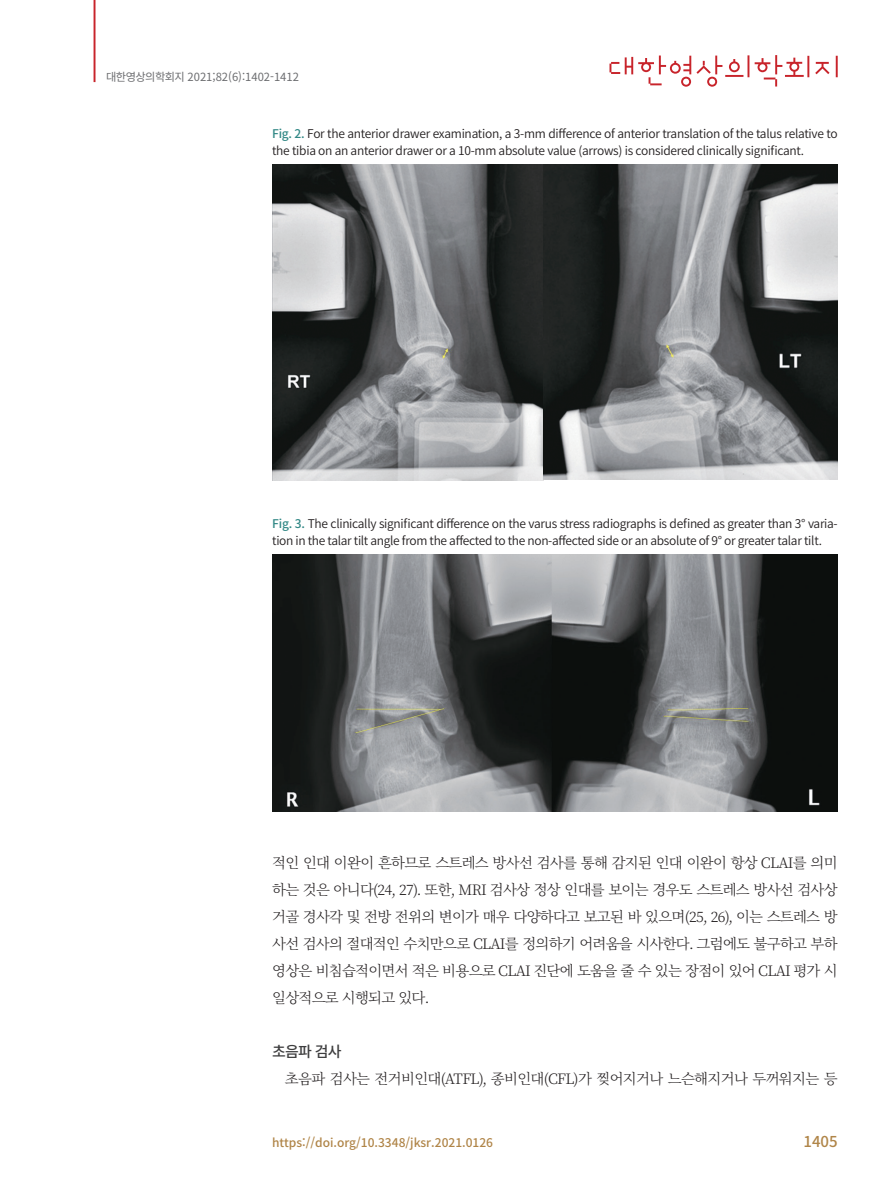
<style>
.page{position:relative;width:893px;height:1191px;background:#fff}
.page>*{position:absolute;margin:0;border:0;box-sizing:border-box;transform-origin:0 0}
.t1{font:500 15px "Noto Sans CJ Kkr";color:#3e3e3f}
.t2{font:500 15px "Noto Sans CJ Kkr";color:#b08548}
.t3{font:300 14.4px/27px "Noto Serif CJ Kkr";letter-spacing:-.05em;color:#231f20;text-align:justify}
.t4{font:600 12px/16.5px "Noto Sans CJ Kkr";letter-spacing:-.025em;color:#231f20}
.t5{font:500 12px "Noto Sans CJ Kkr";color:#b08548}
.t6{font:11.25px "Noto Sans CJ Kkr";color:#6c6d70}
.s1{font-weight:500;color:#328886}
</style>
<div class="page">
<hr style="left:94px;top:0;width:1px;height:82px;background:#c8242b">
<svg style="left:609px;top:55px;width:229px;height:32px"></svg>
<img style="left:272px;top:165px;width:566px;height:315px">
<img style="left:272px;top:554px;width:566px;height:257px">
<p class="t6" style="left:106px;top:70px;width:194px">대한영상의학회지 2021;82(6):1402-1412</p>
<p class="t4" style="left:272px;top:126px;width:567px"><span class="s1">Fig. 2.</span> For the anterior drawer examination, a 3-mm difference of anterior translation of the talus relative to the tibia on an anterior drawer or a 10-mm absolute value (arrows) is considered clinically significant.</p>
<p class="t4" style="left:272px;top:515px;width:567px"><span class="s1">Fig. 3.</span> The clinically significant difference on the varus stress radiographs is defined as greater than 3° varia&shy;tion in the talar tilt angle from the affected to the non-affected side or an absolute of 9° or greater talar tilt.</p>
<p class="t3" style="left:272px;top:849px;width:567px">적인 인대 이완이 흔하므로 스트레스 방사선 검사를 통해 감지된 인대 이완이 항상 CLAI를 의미 하는 것은 아니다(24, 27). 또한, MRI 검사상 정상 인대를 보이는 경우도 스트레스 방사선 검사상 거골 경사각 및 전방 전위의 변이가 매우 다양하다고 보고된 바 있으며(25, 26), 이는 스트레스 방 사선 검사의 절대적인 수치만으로 CLAI를 정의하기 어려움을 시사한다. 그럼에도 불구하고 부하 영상은 비침습적이면서 적은 비용으로 CLAI 진단에 도움을 줄 수 있는 장점이 있어 CLAI 평가 시 일상적으로 시행되고 있다.</p>
<p class="t1" style="left:272px;top:1043px;width:71px">초음파 검사</p>
<p class="t3" style="left:285px;top:1065px;width:554px">초음파 검사는 전거비인대(ATFL), 종비인대(CFL)가 찢어지거나 느슨해지거나 두꺼워지는 등</p>
<p class="t5" style="left:272px;top:1135px;width:222px">https://doi.org/10.3348/jksr.2021.0126</p>
<p class="t2" style="left:803px;top:1132px;width:36px">1405</p>
</div>
